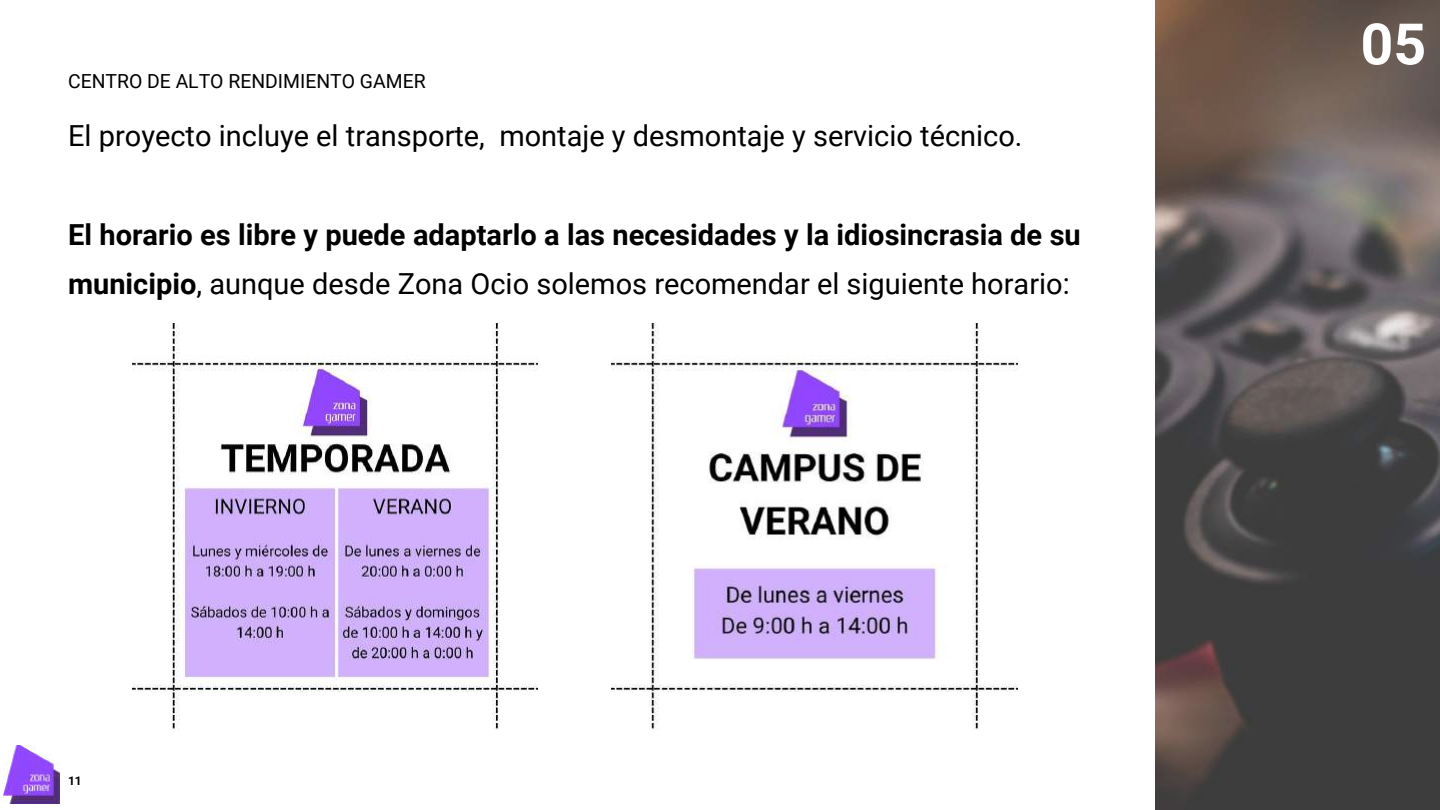
<style>
.page{position:relative;width:1440px;height:810px;background:#fff}
.page>*{position:absolute;margin:0;border:0;box-sizing:border-box;transform-origin:0 0}
.t1{font:700 57.3px "Roboto";color:#fff}
.t2{font:700 29px/49.5px "Roboto";color:#000}
.t3{font:29px "Roboto";color:#000}
.t4{font:19.4px "Roboto";color:#000}
.t5{font:700 12px "Roboto";color:#000}
.s1{font-weight:400}
</style>
<div class="page">
<img style="left:1155px;top:0;width:285px;height:810px">
<img style="left:4px;top:746px;width:55px;height:57px">
<img style="left:132px;top:323px;width:406px;height:406px">
<img style="left:611px;top:323px;width:406px;height:406px">
<p class="t4" style="left:68px;top:70px;width:359px">CENTRO DE ALTO RENDIMIENTO GAMER</p>
<p class="t3" style="left:68px;top:119px;width:956px">El proyecto incluye el transporte, montaje y desmontaje y servicio técnico.</p>
<p class="t2" style="left:68px;top:210px;width:1014px">El horario es libre y puede adaptarlo a las necesidades y la idiosincrasia de su municipio<span class="s1">, aunque desde Zona Ocio solemos recomendar el siguiente horario:</span></p>
<p class="t5" style="left:68px;top:774px;width:15px">11</p>
<h1 class="t1" style="left:1360px;top:11px;width:67px">05</h1>
</div>
